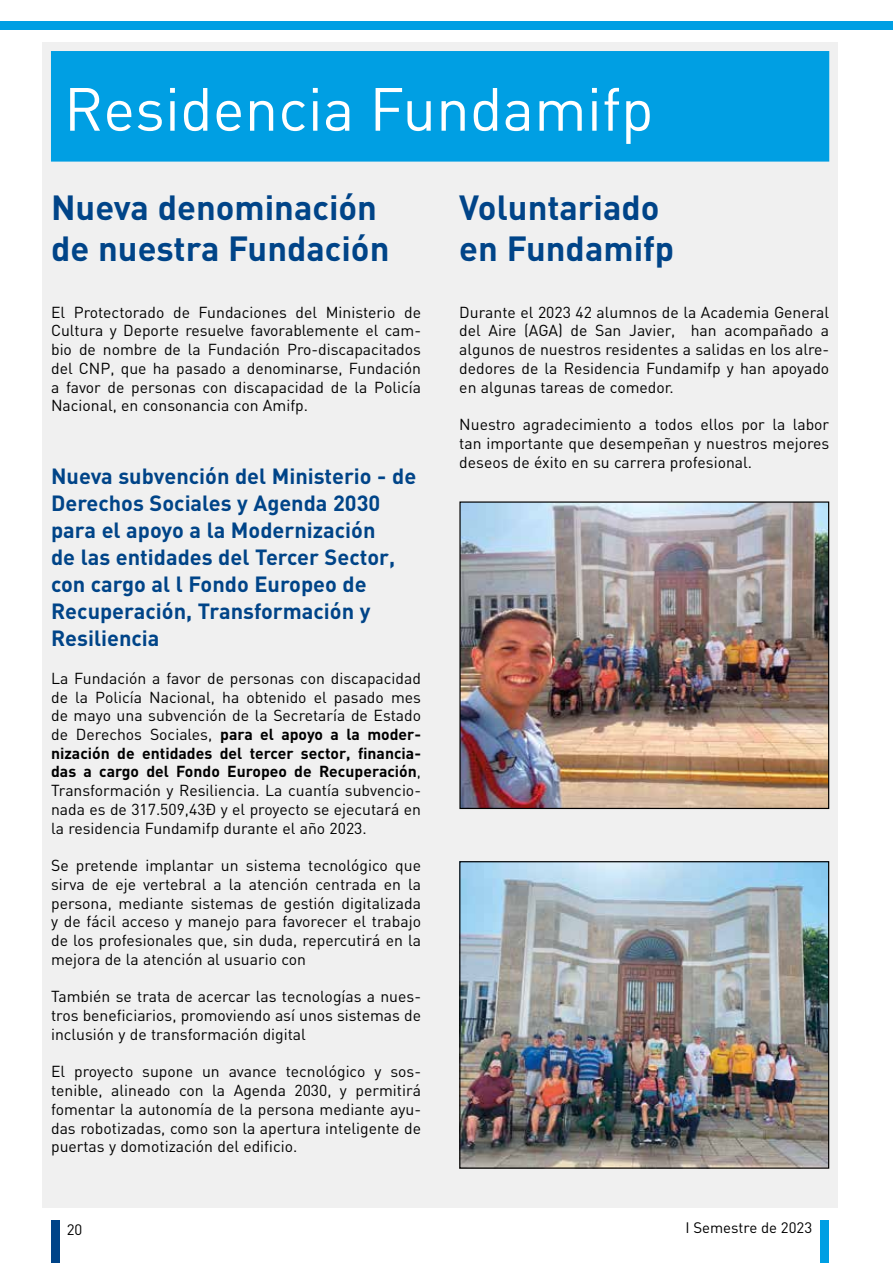
<style>
.page{position:relative;width:893px;height:1263px;background:#fff}
.page>*{position:absolute;margin:0;border:0;box-sizing:border-box;transform-origin:0 0}
.t1{font:60px "DIN";color:#fff}
.t2{font:700 34.5px/41.4px "DIN";color:#048}
.t3{font:700 21.75px/27px "DIN";color:#048}
.t4{font:15.75px/18.8px "DIN";color:#000;text-align:justify}
.t5{font:15px "DIN";color:#000}
.s1{font-weight:700}
</style>
<div class="page">
<div style="left:43px;top:43px;width:795px;height:1165px;background:#f0f0f0"></div>
<div style="left:51px;top:1220px;width:9px;height:43px;background:#048"></div>
<div style="left:0;top:21px;width:893px;height:9px;background:#009fe3"></div>
<div style="left:821px;top:1220px;width:8px;height:43px;background:#009fe3"></div>
<div style="left:53px;top:53px;width:774px;height:106px;background:#009fe3"></div>
<div style="left:51px;top:51px;width:778px;height:111px;border:4px solid #009fe3"></div>
<img style="left:461px;top:503px;width:366px;height:304px">
<div style="left:459px;top:501px;width:370px;height:308px;border:1px solid #000"></div>
<img style="left:461px;top:863px;width:366px;height:304px">
<div style="left:459px;top:861px;width:370px;height:308px;border:1px solid #000"></div>
<h1 class="t1" style="left:64px;top:72px;width:591px">Residencia Fundamifp</h1>
<h2 class="t2" style="left:51px;top:185px;width:340px">Nueva denominación de nuestra Fundación</h2>
<p class="t4" style="left:51px;top:302px;width:371px">El Protectorado de Fundaciones del Ministerio de Cultura y Deporte resuelve favorablemente el cam&shy;bio de nombre de la Fundación Pro-discapacitados del CNP, que ha pasado a denominarse, Fundación a favor de personas con discapacidad de la Policía Nacional, en consonancia con Amifp.</p>
<h3 class="t3" style="left:51px;top:462px;width:367px">Nueva subvención del Ministerio - de<br>Derechos Sociales y Agenda 2030 para el apoyo a la Modernización<br>de las entidades del Tercer Sector, con cargo al l Fondo Europeo de<br>Recuperación, Transformación y<br>Resiliencia</h3>
<p class="t4" style="left:51px;top:668px;width:371px">La Fundación a favor de personas con discapacidad de la Policía Nacional, ha obtenido el pasado mes de mayo una subvención de la Secretaría de Estado de Derechos Sociales, <span class="s1">para el apoyo a la moder&shy;nización de entidades del tercer sector, financia&shy;das a cargo del Fondo Europeo de Recuperación</span>, Transformación y Resiliencia. La cuantía subvencio&shy;nada es de 317.509,43€ y el proyecto se ejecutará en la residencia Fundamifp durante el año 2023.</p>
<p class="t4" style="left:51px;top:856px;width:371px">Se pretende implantar un sistema tecnológico que sirva de eje vertebral a la atención centrada en la persona, mediante sistemas de gestión digitalizada y de fácil acceso y manejo para favorecer el trabajo de los profesionales que, sin duda, repercutirá en la mejora de la atención al usuario con</p>
<p class="t4" style="left:51px;top:987px;width:371px">También se trata de acercar las tecnologías a nues&shy;tros beneficiarios, promoviendo así unos sistemas de inclusión y de transformación digital</p>
<p class="t4" style="left:51px;top:1062px;width:371px">El proyecto supone un avance tecnológico y sos&shy;tenible, alineado con la Agenda 2030, y permitirá fomentar la autonomía de la persona mediante ayu&shy;das robotizadas, como son la apertura inteligente de puertas y domotización del edificio.</p>
<h2 class="t2" style="left:459px;top:185px;width:216px">Voluntariado en Fundamifp</h2>
<p class="t4" style="left:459px;top:302px;width:371px">Durante el 2023 42 alumnos de la Academia General del Aire (AGA) de San Javier, han acompañado a algunos de nuestros residentes a salidas en los alre&shy;dedores de la Residencia Fundamifp y han apoyado en algunas tareas de comedor.</p>
<p class="t4" style="left:459px;top:415px;width:371px">Nuestro agradecimiento a todos ellos por la labor tan importante que desempeñan y nuestros mejores deseos de éxito en su carrera profesional.</p>
<p class="t5" style="left:67px;top:1220px;width:17px">20</p>
<p class="t5" style="left:685px;top:1218px;width:128px">I Semestre de 2023</p>
</div>
